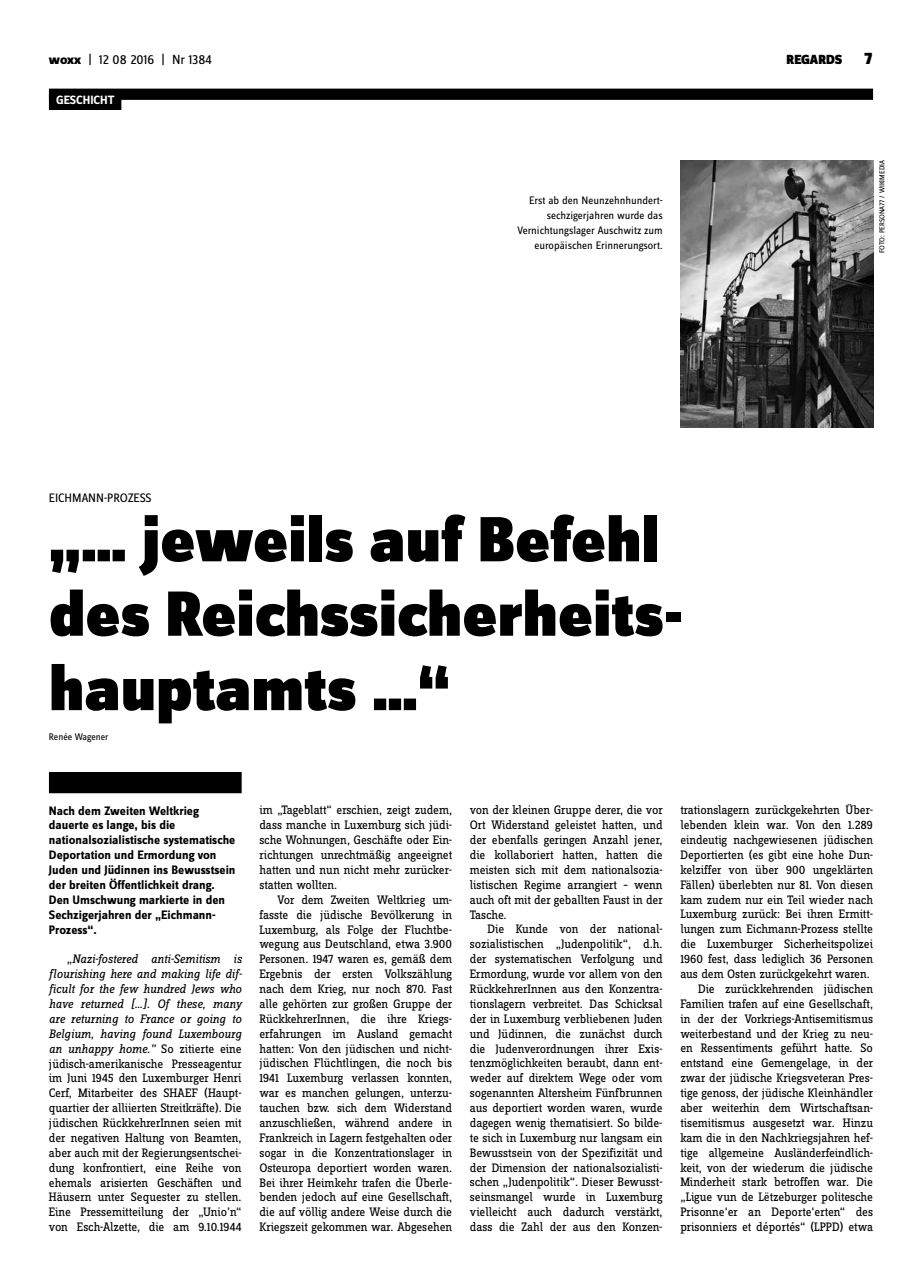
<style>
.page{position:relative;width:922px;height:1276px;background:#fff}
.page>*{position:absolute;margin:0;border:0;box-sizing:border-box;transform-origin:0 0}
.t1{font:900 66.25px/74.4px "Zine Sans Dis";color:#000}
.t2{font:900 17.5px "Zine Sans Dis";color:#000}
.t3{font:13.75px "Zine Sans Dis";letter-spacing:-.01em;color:#000}
.t4{font:900 13.75px "Zine Sans Dis";letter-spacing:-.01em;color:#000}
.t5{font:12.75px/14.9px "Zine Slab Dis";letter-spacing:-.01em;color:#000;text-align:justify}
.t6{font:700 12.75px/14.9px "Zine Sans Dis";color:#000}
.t7{font:12.75px "Zine Sans Dis";letter-spacing:-.01em;color:#000}
.t8{font:700 12.5px "Zine Sans Dis";color:#fff}
.t9{font:11.25px/14.9px "Zine Sans Dis";color:#000;text-align:right}
.t10{font:10px "Zine Sans Dis";color:#000}
.t11{font:7.5px "Zine Sans Dis";letter-spacing:-.02em;color:#000}
.s1{font-weight:800}
.s2{font-style:italic}
</style>
<div class="page">
<div style="left:49px;top:89px;width:823px;height:11px;background:#000"></div>
<div style="left:49px;top:94px;width:72px;height:16px;background:#000"></div>
<div style="left:49px;top:772px;width:192px;height:21px;background:#000"></div>
<img style="left:680px;top:160px;width:192px;height:267px">
<p class="t3" style="left:49px;top:53px;width:164px"><span class="s1">woxx</span> | 12 08 2016 | Nr 1384</p>
<p class="t4" style="left:786px;top:53px;width:57px">REGARDS</p>
<h2 class="t2" style="left:864px;top:49px;width:9px">7</h2>
<p class="t8" style="left:56px;top:93px;width:60px">GESCHICHT</p>
<p class="t9" style="left:517px;top:194px;width:147px">Erst ab den Neunzehnhundert&shy;sechzigerjahren wurde das<br>Vernichtungslager Auschwitz zum europäischen Erinnerungsort.</p>
<p class="t7" style="left:49px;top:491px;width:104px">EICHMANN-PROZESS</p>
<h1 class="t1" style="left:49px;top:506px;width:634px">„… jeweils auf Befehl des Reichssicherheits&shy;hauptamts …“</h1>
<p class="t10" style="left:49px;top:731px;width:61px">Renée Wagener</p>
<p class="t11" style="left:877px;top:253px;width:94px;rotate:-90deg">Foto: PerSona77 / wikimedia</p>
<p class="t6" style="left:49px;top:803px;width:188px">Nach dem Zweiten Weltkrieg dauerte es lange, bis die nationalsozialistische systematische<br>Deportation und Ermordung von<br>Juden und Jüdinnen ins Bewusstsein der breiten Öffentlichkeit drang.<br>Den Umschwung markierte in den<br>Sechzigerjahren der „Eichmann-<br>Prozess“.</p>
<p class="t5" style="left:49px;top:952px;width:194px;text-indent:18px"><span class="s2">„Nazi-fostered anti-Semitism is flourishing here and making life dif&shy;ficult for the few hundred Jews who have returned […]. Of these, many are returning to France or going to Belgium, having found Luxembourg an unhappy home.”</span> So zitierte eine jüdisch-amerikanische Presseagentur im Juni 1945 den Luxemburger Henri Cerf, Mitarbeiter des SHAEF (Haupt&shy;quartier der alliierten Streitkräfte). Die jüdischen RückkehrerInnen seien mit der negativen Haltung von Beamten, aber auch mit der Regierungsentschei&shy;dung konfrontiert, eine Reihe von ehemals arisierten Geschäften und Häusern unter Sequester zu stellen.<br>Eine Pressemitteilung der „Unio’n“ von Esch-Alzette, die am 9.10.1944</p>
<p class="t5" style="left:259px;top:803px;width:194px">im „Tageblatt“ erschien, zeigt zudem, dass manche in Luxemburg sich jüdi&shy;sche Wohnungen, Geschäfte oder Ein&shy;richtungen unrechtmäßig angeeignet hatten und nun nicht mehr zurücker&shy;statten wollten.</p>
<p class="t5" style="left:259px;top:893px;width:194px;text-indent:18px">Vor dem Zweiten Weltkrieg um&shy;fasste die jüdische Bevölkerung in Luxemburg, als Folge der Fluchtbe&shy;wegung aus Deutschland, etwa 3.900<br>Personen. 1947 waren es, gemäß dem Ergebnis der ersten Volkszählung nach dem Krieg, nur noch 870. Fast alle gehörten zur großen Gruppe der RückkehrerInnen, die ihre Kriegs&shy;erfahrungen im Ausland gemacht hatten: Von den jüdischen und nicht&shy;jüdischen Flüchtlingen, die noch bis 1941 Luxemburg verlassen konnten, war es manchen gelungen, unterzu&shy;tauchen bzw. sich dem Widerstand anzuschließen, während andere in Frankreich in Lagern festgehalten oder sogar in die Konzentrationslager in Osteuropa deportiert worden waren.<br>Bei ihrer Heimkehr trafen die Überle&shy;benden jedoch auf eine Gesellschaft, die auf völlig andere Weise durch die Kriegszeit gekommen war. Abgesehen</p>
<p class="t5" style="left:470px;top:803px;width:194px">von der kleinen Gruppe derer, die vor Ort Widerstand geleistet hatten, und der ebenfalls geringen Anzahl jener, die kollaboriert hatten, hatten die meisten sich mit dem nationalsozia&shy;listischen Regime arrangiert – wenn auch oft mit der geballten Faust in der Tasche.</p>
<p class="t5" style="left:470px;top:922px;width:194px;text-indent:18px">Die Kunde von der national&shy;sozialistischen „Judenpolitik“, d.h. der systematischen Verfolgung und Ermordung, wurde vor allem von den RückkehrerInnen aus den Konzentra&shy;tionslagern verbreitet. Das Schicksal der in Luxemburg verbliebenen Juden und Jüdinnen, die zunächst durch die Judenverordnungen ihrer Exis&shy;tenzmöglichkeiten beraubt, dann ent&shy;weder auf direktem Wege oder vom sogenannten Altersheim Fünfbrunnen aus deportiert worden waren, wurde dagegen wenig thematisiert. So bilde&shy;te sich in Luxemburg nur langsam ein Bewusstsein von der Spezifizität und der Dimension der nationalsozialisti&shy;schen „Judenpolitik“. Dieser Bewusst&shy;seinsmangel wurde in Luxemburg vielleicht auch dadurch verstärkt, dass die Zahl der aus den Konzen-</p>
<p class="t5" style="left:680px;top:803px;width:194px;text-align:right">trationslagern zurückgekehrten Über&shy;lebenden klein war. Von den 1.289 eindeutig nachgewiesenen jüdischen Deportierten (es gibt eine hohe Dun&shy;kelziffer von über 900 ungeklärten Fällen) überlebten nur 81. Von diesen kam zudem nur ein Teil wieder nach Luxemburg zurück: Bei ihren Ermitt&shy;lungen zum Eichmann-Prozess stellte die Luxemburger Sicherheitspolizei 1960 fest, dass lediglich 36 Personen aus dem Osten zurückgekehrt waren.<br>Die zurückkehrenden jüdischen Familien trafen auf eine Gesellschaft, in der der Vorkriegs-Antisemitismus weiterbestand und der Krieg zu neu&shy;en Ressentiments geführt hatte. So entstand eine Gemengelage, in der zwar der jüdische Kriegsveteran Pres&shy;tige genoss, der jüdische Kleinhändler aber weiterhin dem Wirtschaftsan&shy;tisemitismus ausgesetzt war. Hinzu kam die in den Nachkriegsjahren hef&shy;tige allgemeine Ausländerfeindlich&shy;keit, von der wiederum die jüdische Minderheit stark betroffen war. Die „Ligue vun de Lëtzeburger politesche Prisonne‘er an Deporte‘erten“ des prisonniers et déportés“ (LPPD) etwa</p>
</div>
